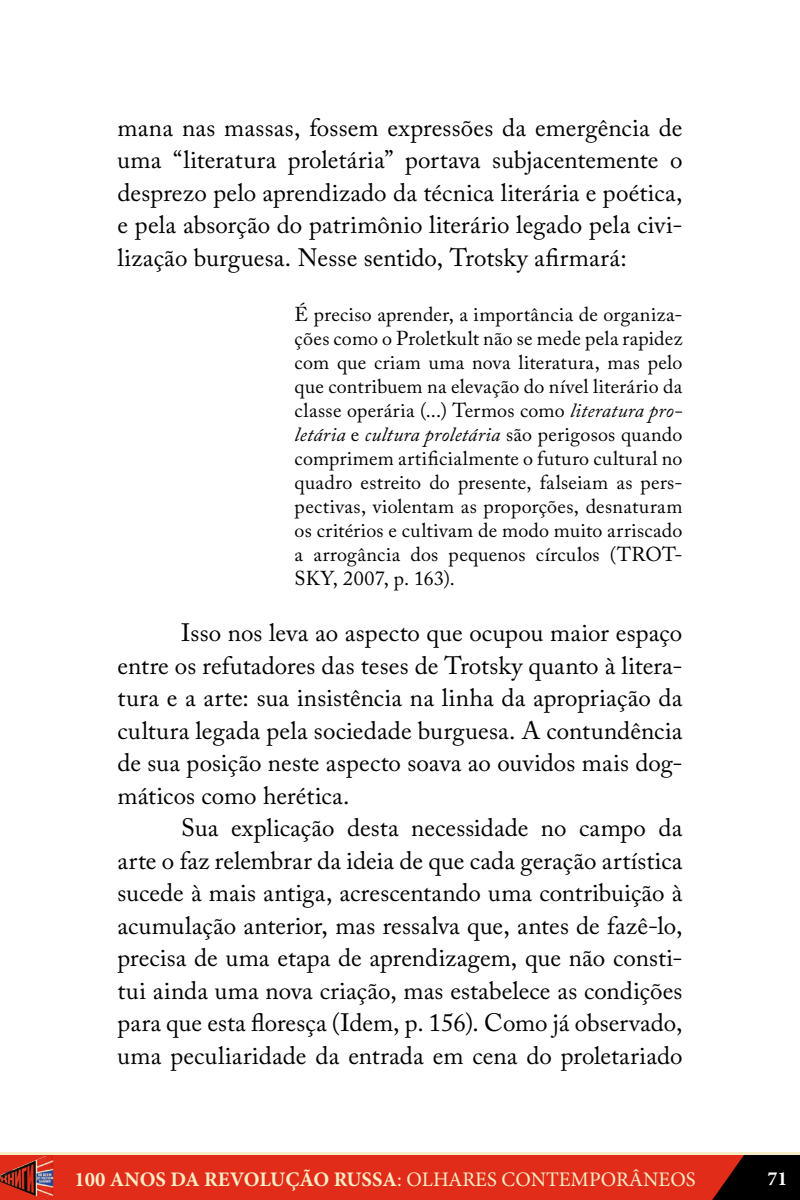
<style>
.page{position:relative;width:800px;height:1200px;background:#fff}
.page>*{position:absolute;margin:0;border:0;box-sizing:border-box;transform-origin:0 0}
.t1{font:25px/32.5px "Adobe Caslon Pro";letter-spacing:.005em;color:#000;text-align:justify}
.t2{font:700 20.75px "Minion Pro";color:#f7edc5}
.t3{font:20px/24px "Adobe Caslon Pro";letter-spacing:.015em;color:#000;text-align:justify}
.t4{font:700 20px "Minion Pro";color:#fff}
.s1{font-style:italic}
.s2{font-weight:400}
</style>
<div class="page">
<div style="left:0;top:1155px;width:800px;height:45px;background:#e12c19"></div>
<svg style="left:712px;top:1155px;width:88px;height:45px"></svg>
<img style="left:0;top:1155px;width:53px;height:45px">
<hr style="left:0;top:1153px;width:800px;height:2px;background:#f7edc5">
<p class="t1" style="left:118px;top:111px;width:567px">mana nas massas, fossem expressões da emergência de uma “literatura proletária” portava subjacentemente o desprezo pelo aprendizado da técnica literária e poética, e pela absorção do patrimônio literário legado pela civi&shy;lização burguesa. Nesse sentido, Trotsky afirmará:</p>
<p class="t3" style="left:295px;top:302px;width:389px">É preciso aprender, a importância de organiza&shy;ções como o Proletkult não se mede pela rapidez com que criam uma nova literatura, mas pelo que contribuem na elevação do nível literário da classe operária (...) Termos como <span class="s1">literatura pro&shy;letária</span> e <span class="s1">cultura proletária</span> são perigosos quando comprimem artificialmente o futuro cultural no quadro estreito do presente, falseiam as pers&shy;pectivas, violentam as proporções, desnaturam os critérios e cultivam de modo muito arriscado a arrogância dos pequenos círculos (TROT-SKY, 2007, p. 163).</p>
<p class="t1" style="left:118px;top:617px;width:567px;text-indent:64px">Isso nos leva ao aspecto que ocupou maior espaço entre os refutadores das teses de Trotsky quanto à litera&shy;tura e a arte: sua insistência na linha da apropriação da cultura legada pela sociedade burguesa. A contundência de sua posição neste aspecto soava ao ouvidos mais dog&shy;máticos como herética.</p>
<p class="t1" style="left:118px;top:812px;width:567px;text-indent:64px">Sua explicação desta necessidade no campo da arte o faz relembrar da ideia de que cada geração artística sucede à mais antiga, acrescentando uma contribuição à acumulação anterior, mas ressalva que, antes de fazê-lo, precisa de uma etapa de aprendizagem, que não consti&shy;tui ainda uma nova criação, mas estabelece as condições para que esta floresça (Idem, p. 156). Como já observado, uma peculiaridade da entrada em cena do proletariado</p>
<p class="t2" style="left:74px;top:1165px;width:623px">100 ANOS DA REVOLUÇÃO RUSSA<span class="s2">: OLHARES CONTEMPORÂNEOS</span></p>
<p class="t4" style="left:768px;top:1165px;width:21px">71</p>
</div>
